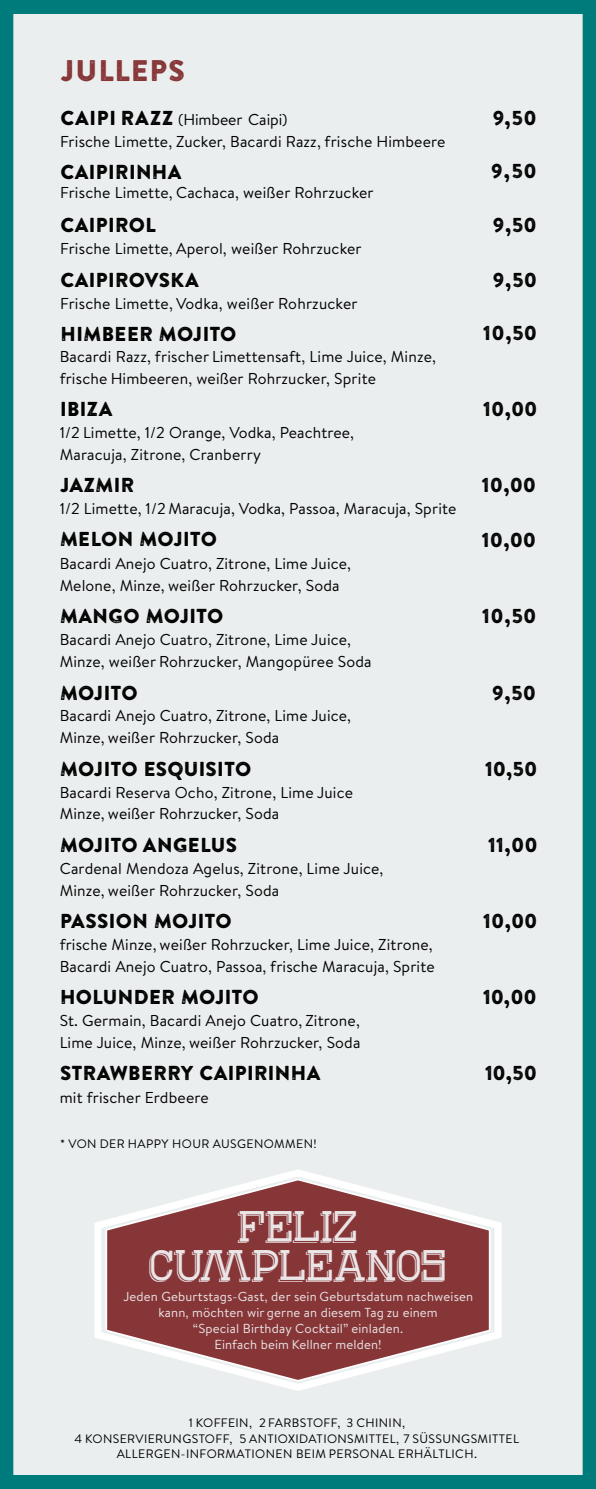
<style>
.page{position:relative;width:596px;height:1489px;background:#fff}
.page>*{position:absolute;margin:0;border:0;box-sizing:border-box;transform-origin:0 0}
.t1{font:43.57px/39.2px "Alt Ren Shadow";color:#eae5e6;text-align:center}
.t2{font:29.75px "Brandon Printed One";letter-spacing:.005em;color:#873638}
.t3{font:20.12px "Brandon Printed One";letter-spacing:-.015em;color:#000}
.t4{font:15.75px/21.9px "Brandon Text";letter-spacing:.01em;color:#000}
.t5{font:13.12px/15.9px "Brandon Text";letter-spacing:.015em;color:#eae5e6;text-align:center}
.t6{font:12.25px/15px "Brandon Text";letter-spacing:.03em;color:#000;text-align:center}
.s1{font-family:"Brandon Printed One";font-size:20.12px}
</style>
<div class="page">
<div style="left:0;top:0;width:595px;height:1488px;background:#eaeeee"></div>
<svg style="left:89px;top:1164px;width:417px;height:231px;background:#ecf0f0"></svg>
<svg style="left:104px;top:1177px;width:387px;height:205px;background:#a46b6c"></svg>
<h2 class="t2" style="left:60px;top:60px;width:127px">JULLEPS</h2>
<p class="t4" style="left:60px;top:110px;width:229px"><span class="s1">CAIPI RAZZ</span> (Himbeer Caipi)</p>
<p class="t3" style="left:492px;top:110px;width:46px">9,50</p>
<p class="t4" style="left:60px;top:132px;width:386px">Frische Limette, Zucker, Bacardi Razz, frische Himbeere</p>
<p class="t3" style="left:60px;top:165px;width:123px">CAIPIRINHA</p>
<p class="t3" style="left:490px;top:164px;width:48px">9,50</p>
<p class="t4" style="left:60px;top:184px;width:315px">Frische Limette, Cachaca, weißer Rohrzucker</p>
<p class="t3" style="left:60px;top:218px;width:97px">CAIPIROL</p>
<p class="t3" style="left:492px;top:218px;width:46px">9,50</p>
<p class="t4" style="left:60px;top:240px;width:303px">Frische Limette, Aperol, weißer Rohrzucker</p>
<p class="t3" style="left:60px;top:272px;width:140px">CAIPIROVSKA</p>
<p class="t3" style="left:492px;top:272px;width:46px">9,50</p>
<p class="t4" style="left:60px;top:294px;width:299px">Frische Limette, Vodka, weißer Rohrzucker</p>
<p class="t3" style="left:60px;top:327px;width:178px">HIMBEER MOJITO</p>
<p class="t3" style="left:482px;top:326px;width:56px">10,50</p>
<p class="t4" style="left:60px;top:348px;width:377px">Bacardi Razz, frischer Limettensaft, Lime Juice, Minze, frische Himbeeren, weißer Rohrzucker, Sprite</p>
<p class="t3" style="left:60px;top:402px;width:55px">IBIZA</p>
<p class="t3" style="left:482px;top:402px;width:56px">10,00</p>
<p class="t4" style="left:60px;top:423px;width:296px">1/2 Limette, 1/2 Orange, Vodka, Peachtree,<br>Maracuja, Zitrone, Cranberry</p>
<p class="t3" style="left:60px;top:478px;width:76px">JAZMIR</p>
<p class="t3" style="left:481px;top:478px;width:56px">10,00</p>
<p class="t4" style="left:60px;top:500px;width:398px">1/2 Limette, 1/2 Maracuja, Vodka, Passoa, Maracuja, Sprite</p>
<p class="t3" style="left:60px;top:532px;width:159px">MELON MOJITO</p>
<p class="t3" style="left:481px;top:533px;width:56px">10,00</p>
<p class="t4" style="left:60px;top:555px;width:293px">Bacardi Anejo Cuatro, Zitrone, Lime Juice,<br>Melone, Minze, weißer Rohrzucker, Soda</p>
<p class="t3" style="left:60px;top:609px;width:165px">MANGO MOJITO</p>
<p class="t3" style="left:481px;top:609px;width:56px">10,50</p>
<p class="t4" style="left:60px;top:631px;width:313px">Bacardi Anejo Cuatro, Zitrone, Lime Juice,<br>Minze, weißer Rohrzucker, Mangopüree Soda</p>
<p class="t3" style="left:60px;top:685px;width:80px">MOJITO</p>
<p class="t3" style="left:491px;top:685px;width:46px">9,50</p>
<p class="t4" style="left:60px;top:707px;width:293px">Bacardi Anejo Cuatro, Zitrone, Lime Juice,<br>Minze, weißer Rohrzucker, Soda</p>
<p class="t3" style="left:60px;top:761px;width:193px">MOJITO ESQUISITO</p>
<p class="t3" style="left:484px;top:761px;width:54px">10,50</p>
<p class="t4" style="left:60px;top:783px;width:294px">Bacardi Reserva Ocho, Zitrone, Lime Juice<br>Minze, weißer Rohrzucker, Soda</p>
<p class="t3" style="left:60px;top:837px;width:179px">MOJITO ANGELUS</p>
<p class="t3" style="left:487px;top:837px;width:51px">11,00</p>
<p class="t4" style="left:60px;top:859px;width:325px">Cardenal Mendoza Agelus, Zitrone, Lime Juice,<br>Minze, weißer Rohrzucker, Soda</p>
<p class="t3" style="left:60px;top:913px;width:174px">PASSION MOJITO</p>
<p class="t3" style="left:482px;top:913px;width:56px">10,00</p>
<p class="t4" style="left:60px;top:935px;width:376px">frische Minze, weißer Rohrzucker, Lime Juice, Zitrone,<br>Bacardi Anejo Cuatro, Passoa, frische Maracuja, Sprite</p>
<p class="t3" style="left:60px;top:990px;width:201px">HOLUNDER MOJITO</p>
<p class="t3" style="left:482px;top:990px;width:56px">10,00</p>
<p class="t4" style="left:60px;top:1011px;width:302px">St. Germain, Bacardi Anejo Cuatro, Zitrone,<br>Lime Juice, Minze, weißer Rohrzucker, Soda</p>
<p class="t3" style="left:60px;top:1066px;width:262px">STRAWBERRY CAIPIRINHA</p>
<p class="t3" style="left:484px;top:1065px;width:54px">10,50</p>
<p class="t4" style="left:60px;top:1088px;width:150px">mit frischer Erdbeere</p>
<p class="t6" style="left:60px;top:1137px;width:258px">* VON DER HAPPY HOUR AUSGENOMMEN!</p>
<h1 class="t1" style="left:149px;top:1212px;width:298px">FELIZ<br>CUMPLEANOS</h1>
<p class="t5" style="left:123px;top:1290px;width:351px">Jeden Geburtstags-Gast, der sein Geburtsdatum nachweisen kann, möchten wir gerne an diesem Tag zu einem<br>“Special Birthday Cocktail” einladen.<br>Einfach beim Kellner melden!</p>
<p class="t6" style="left:74px;top:1417px;width:446px">1 KOFFEIN, 2 FARBSTOFF, 3 CHININ,<br>4 KONSERVIERUNGSTOFF, 5 ANTIOXIDATIONSMITTEL, 7 SÜSSUNGSMITTEL<br>ALLERGEN-INFORMATIONEN BEIM PERSONAL ERHÄLTLICH.</p>
</div>
